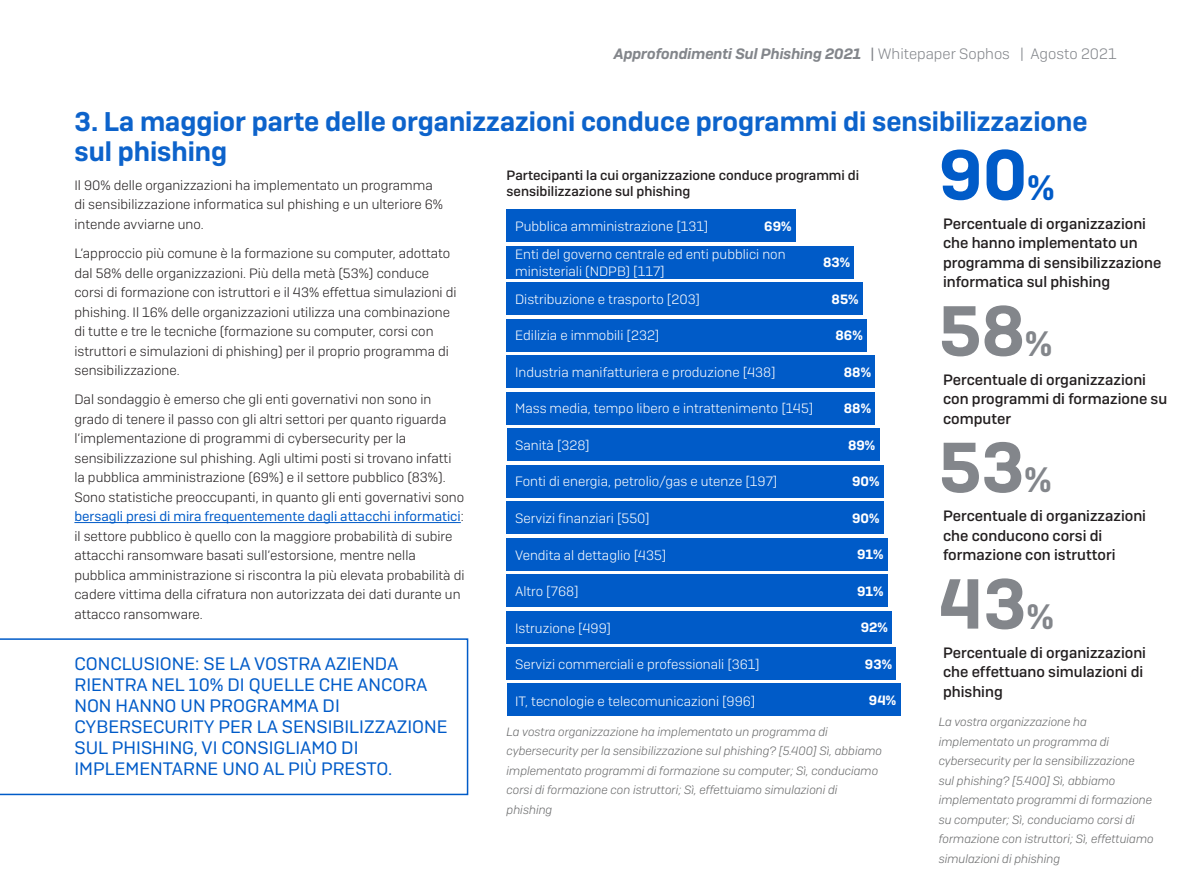
<style>
.page{position:relative;width:1191px;height:893px;background:#fff}
.page>*{position:absolute;margin:0;border:0;box-sizing:border-box;transform-origin:0 0}
.Big_Number-blue{font:600 70.5px "Sophos Sans";color:#83868b}
.Big_Number-blue-2{font:600 70.5px "Sophos Sans";color:#005bc8}
.HDL_1{font:600 27px/29.2px "Sophos Sans";color:#0d63cb}
.Takeaway{font:18px/21px "Sophos Sans";color:#005bc8}
.Big_Number_subline{font:500 15px/19.5px "Sophos Sans";color:#231f20}
.t1{font:italic 600 15px "Sophos Sans";color:#83868b}
.body{font:300 13.5px/19.5px "Sophos Sans";color:#231f20}
.body-2{font:300 13.5px/16.5px "Sophos Sans";color:#fff}
.t2{font:500 13.5px/16.2px "Sophos Sans";color:#231f20}
.Diagram_-_white_numb{font:600 13.5px "Sophos Sans";color:#fff}
.t3{font:italic 300 12px/19.5px "Sophos Sans";color:#696a6b}
.s1{font-weight:400;font-style:normal}
.s2{font-weight:300;font-style:normal}
.s3{font-weight:400;color:#005bc8}
.s4{font-size:35.25px}
</style>
<div class="page">
<hr style="left:74px;top:522px;width:387px;height:1px;background:#005bc8">
<div style="left:506px;top:683px;width:394px;height:33px;background:#005bc8"></div>
<div style="left:506px;top:647px;width:390px;height:33px;background:#005bc8"></div>
<div style="left:506px;top:611px;width:386px;height:32px;background:#005bc8"></div>
<div style="left:506px;top:574px;width:382px;height:33px;background:#005bc8"></div>
<div style="left:506px;top:538px;width:382px;height:32px;background:#005bc8"></div>
<div style="left:506px;top:501px;width:377px;height:33px;background:#005bc8"></div>
<div style="left:506px;top:465px;width:377px;height:32px;background:#005bc8"></div>
<div style="left:506px;top:428px;width:373px;height:33px;background:#005bc8"></div>
<div style="left:506px;top:392px;width:369px;height:33px;background:#005bc8"></div>
<div style="left:506px;top:355px;width:369px;height:33px;background:#005bc8"></div>
<div style="left:506px;top:319px;width:361px;height:33px;background:#005bc8"></div>
<div style="left:506px;top:282px;width:356px;height:33px;background:#005bc8"></div>
<div style="left:506px;top:246px;width:348px;height:33px;background:#005bc8"></div>
<div style="left:506px;top:209px;width:289px;height:33px;background:#005bc8"></div>
<svg style="left:0;top:638px;width:468px;height:157px"></svg>
<p class="t1" style="left:613px;top:44px;width:504px">Approfondimenti Sul Phishing 2021 <span class="s1">|</span> <span class="s2">Whitepaper Sophos | Agosto 2021</span></p>
<p class="HDL_1" style="left:74px;top:107px;width:1014px">3. La maggior parte delle organizzazioni conduce programmi di sensibilizzazione sul phishing</p>
<p class="body" style="left:74px;top:175px;width:370px">Il 90% delle organizzazioni ha implementato un programma di sensibilizzazione informatica sul phishing e un ulteriore 6% intende avviarne uno.</p>
<p class="body" style="left:74px;top:243px;width:383px">L’approccio più comune è la formazione su computer, adottato dal 58% delle organizzazioni. Più della metà (53%) conduce corsi di formazione con istruttori e il 43% effettua simulazioni di phishing. Il 16% delle organizzazioni utilizza una combinazione di tutte e tre le tecniche (formazione su computer, corsi con istruttori e simulazioni di phishing) per il proprio programma di sensibilizzazione.</p>
<p class="body" style="left:74px;top:390px;width:391px">Dal sondaggio è emerso che gli enti governativi non sono in grado di tenere il passo con gli altri settori per quanto riguarda l’implementazione di programmi di cybersecurity per la sensibilizzazione sul phishing. Agli ultimi posti si trovano infatti la pubblica amministrazione (69%) e il settore pubblico (83%).<br>Sono statistiche preoccupanti, in quanto gli enti governativi sono <span class="s3">bersagli presi di mira frequentemente dagli attacchi informatici</span>: il settore pubblico è quello con la maggiore probabilità di subire attacchi ransomware basati sull’estorsione, mentre nella pubblica amministrazione si riscontra la più elevata probabilità di cadere vittima della cifratura non autorizzata dei dati durante un attacco ransomware.</p>
<p class="Takeaway" style="left:74px;top:653px;width:375px">CONCLUSIONE: SE LA VOSTRA AZIENDA RIENTRA NEL 10% DI QUELLE CHE ANCORA NON HANNO UN PROGRAMMA DI CYBERSECURITY PER LA SENSIBILIZZAZIONE SUL PHISHING, VI CONSIGLIAMO DI IMPLEMENTARNE UNO AL PIÙ PRESTO.</p>
<p class="Big_Number-blue-2" style="left:938px;top:131px;width:117px">90<span class="s4">%</span></p>
<p class="Big_Number_subline" style="left:943px;top:214px;width:220px">Percentuale di organizzazioni che hanno implementato un programma di sensibilizzazione informatica sul phishing</p>
<p class="Big_Number-blue" style="left:938px;top:287px;width:115px">58<span class="s4">%</span></p>
<p class="Big_Number_subline" style="left:943px;top:370px;width:226px">Percentuale di organizzazioni con programmi di formazione su computer</p>
<p class="Big_Number-blue" style="left:938px;top:424px;width:114px">53<span class="s4">%</span></p>
<p class="Big_Number_subline" style="left:943px;top:506px;width:205px">Percentuale di organizzazioni che conducono corsi di formazione con istruttori</p>
<p class="Big_Number-blue" style="left:938px;top:560px;width:116px">43<span class="s4">%</span></p>
<p class="Big_Number_subline" style="left:943px;top:643px;width:205px">Percentuale di organizzazioni che effettuano simulazioni di phishing</p>
<h3 class="t2" style="left:506px;top:167px;width:354px">Partecipanti la cui organizzazione conduce programmi di sensibilizzazione sul phishing</h3>
<p class="body-2" style="left:515px;top:218px;width:195px">Pubblica amministrazione [131]</p>
<p class="Diagram_-_white_numb" style="left:764px;top:218px;width:29px">69%</p>
<p class="body-2" style="left:515px;top:246px;width:272px">Enti del governo centrale ed enti pubblici non ministeriali (NDPB) [117]</p>
<p class="Diagram_-_white_numb" style="left:823px;top:254px;width:29px">83%</p>
<p class="body-2" style="left:515px;top:291px;width:186px">Distribuzione e trasporto [203]</p>
<p class="Diagram_-_white_numb" style="left:831px;top:291px;width:28px">85%</p>
<p class="body-2" style="left:515px;top:327px;width:146px">Edilizia e immobili [232]</p>
<p class="Diagram_-_white_numb" style="left:835px;top:327px;width:29px">86%</p>
<p class="body-2" style="left:515px;top:364px;width:262px">Industria manifatturiera e produzione [438]</p>
<p class="Diagram_-_white_numb" style="left:844px;top:364px;width:29px">88%</p>
<p class="body-2" style="left:515px;top:400px;width:300px">Mass media, tempo libero e intrattenimento [145]</p>
<p class="Diagram_-_white_numb" style="left:844px;top:400px;width:29px">88%</p>
<p class="body-2" style="left:515px;top:437px;width:76px">Sanità [328]</p>
<p class="Diagram_-_white_numb" style="left:848px;top:437px;width:29px">89%</p>
<p class="body-2" style="left:515px;top:473px;width:264px">Fonti di energia, petrolio/gas e utenze [197]</p>
<p class="Diagram_-_white_numb" style="left:852px;top:473px;width:29px">90%</p>
<p class="body-2" style="left:515px;top:510px;width:136px">Servizi finanziari [550]</p>
<p class="Diagram_-_white_numb" style="left:852px;top:510px;width:29px">90%</p>
<p class="body-2" style="left:515px;top:546px;width:153px">Vendita al dettaglio [435]</p>
<p class="Diagram_-_white_numb" style="left:857px;top:546px;width:28px">91%</p>
<p class="body-2" style="left:515px;top:583px;width:65px">Altro [768]</p>
<p class="Diagram_-_white_numb" style="left:857px;top:582px;width:28px">91%</p>
<p class="body-2" style="left:515px;top:619px;width:98px">Istruzione [499]</p>
<p class="Diagram_-_white_numb" style="left:860px;top:619px;width:29px">92%</p>
<p class="body-2" style="left:515px;top:656px;width:246px">Servizi commerciali e professionali [361]</p>
<p class="Diagram_-_white_numb" style="left:865px;top:655px;width:29px">93%</p>
<p class="body-2" style="left:515px;top:692px;width:242px">IT, tecnologie e telecomunicazioni [996]</p>
<p class="Diagram_-_white_numb" style="left:869px;top:692px;width:29px">94%</p>
<p class="t3" style="left:938px;top:712px;width:216px">La vostra organizzazione ha implementato un programma di cybersecurity per la sensibilizzazione<br>sul phishing? [5.400] Sì, abbiamo implementato programmi di formazione su computer; Sì, conduciamo corsi di formazione con istruttori; Sì, effettuiamo simulazioni di phishing</p>
<p class="t3" style="left:506px;top:722px;width:377px">La vostra organizzazione ha implementato un programma di cybersecurity per la sensibilizzazione sul phishing? [5.400] Sì, abbiamo implementato programmi di formazione su computer; Sì, conduciamo corsi di formazione con istruttori; Sì, effettuiamo simulazioni di phishing</p>
</div>
